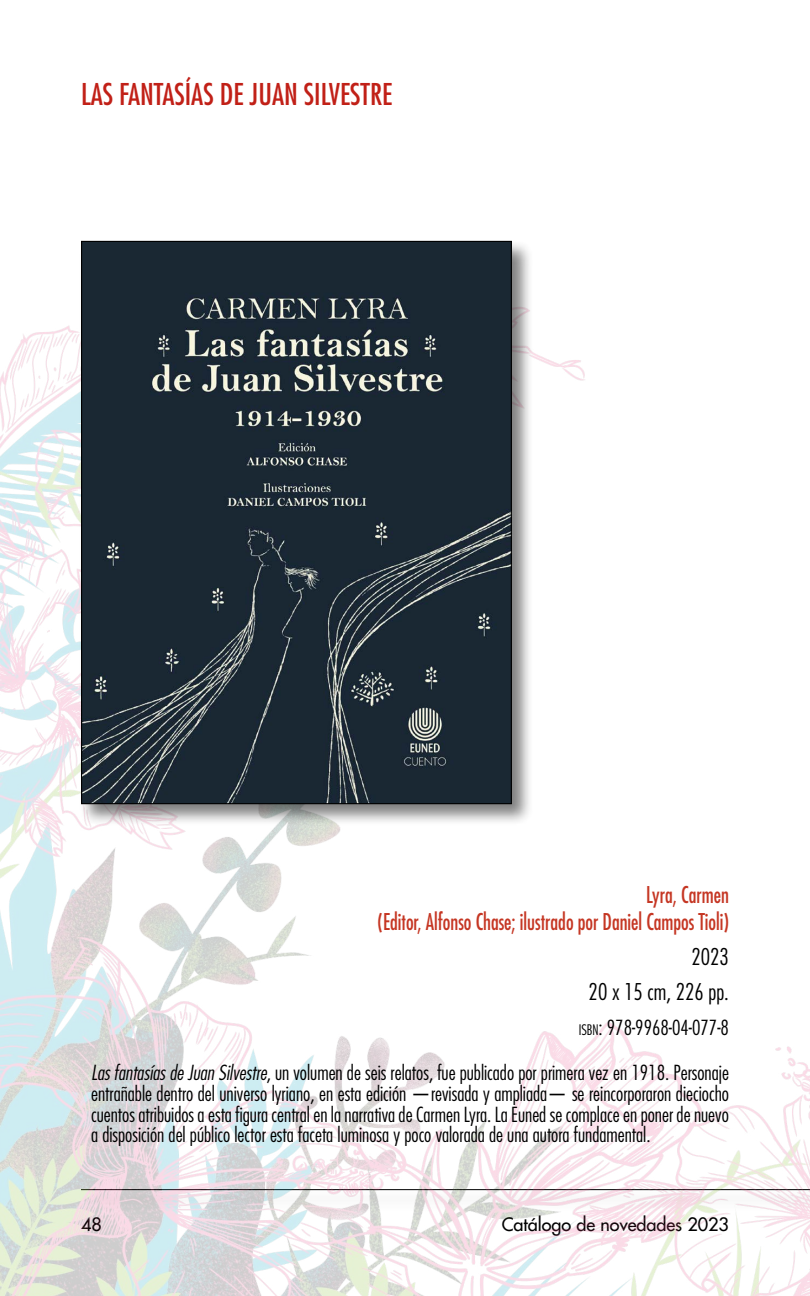
<style>
.page{position:relative;width:810px;height:1296px;background:#fff}
.page>*{position:absolute;margin:0;border:0;box-sizing:border-box;transform-origin:0 0}
.t1{font:condensed 29.25px "Futura Std";color:#c12017}
.t2{font:condensed 22.5px/27px "Futura Std";color:#c53623;text-align:right;scale:.9 1}
.t3{font:300 condensed 22.5px/34.9px "Futura Std";color:#000;text-align:right}
.t4{font:300 condensed 20.25px/20.9px "Futura Std";color:#000;text-align:justify}
.t5{font:500 18px "Futura Std";color:#000}
.s1{font-size:14.17px}
.s2{font-style:inherit}
.s3{font-style:italic}
</style>
<div class="page">
<img style="left:0;top:325px;width:810px;height:971px">
<div style="left:79px;top:239px;width:456px;height:588px;background:#000;opacity:.5"></div>
<img style="left:83px;top:243px;width:427px;height:559px">
<h1 class="t1" style="left:81px;top:77px;width:313px">LAS FANTASÍAS DE JUAN SILVESTRE</h1>
<p class="t2" style="left:378px;top:881px;width:392px">Lyra, Carmen<br>(Editor, Alfonso Chase; ilustrado por Daniel Campos Tioli)</p>
<p class="t3" style="left:589px;top:940px;width:142px">2023<br>20 x 15 cm, 226 pp.</p>
<p class="t4" style="left:579px;top:1017px;width:152px"><span class="s1">isbn</span><span class="s2">:</span> 978-9968-04-077-8</p>
<p class="t4" style="left:91px;top:1062px;width:639px"><span class="s3">Las fantasías de Juan Silvestre</span>, un volumen de seis relatos, fue publicado por primera vez en 1918. Personaje entrañable dentro del universo lyriano, en esta edición —revisada y ampliada— se reincorporaron dieciocho cuentos atribuidos a esta figura central en la narrativa de Carmen Lyra. La Euned se complace en poner de nuevo a disposición del público lector esta faceta luminosa y poco valorada de una autora fundamental.</p>
<p class="t5" style="left:81px;top:1213px;width:22px">48</p>
<p class="t5" style="left:502px;top:1213px;width:229px">Catálogo de novedades 2023</p>
</div>
